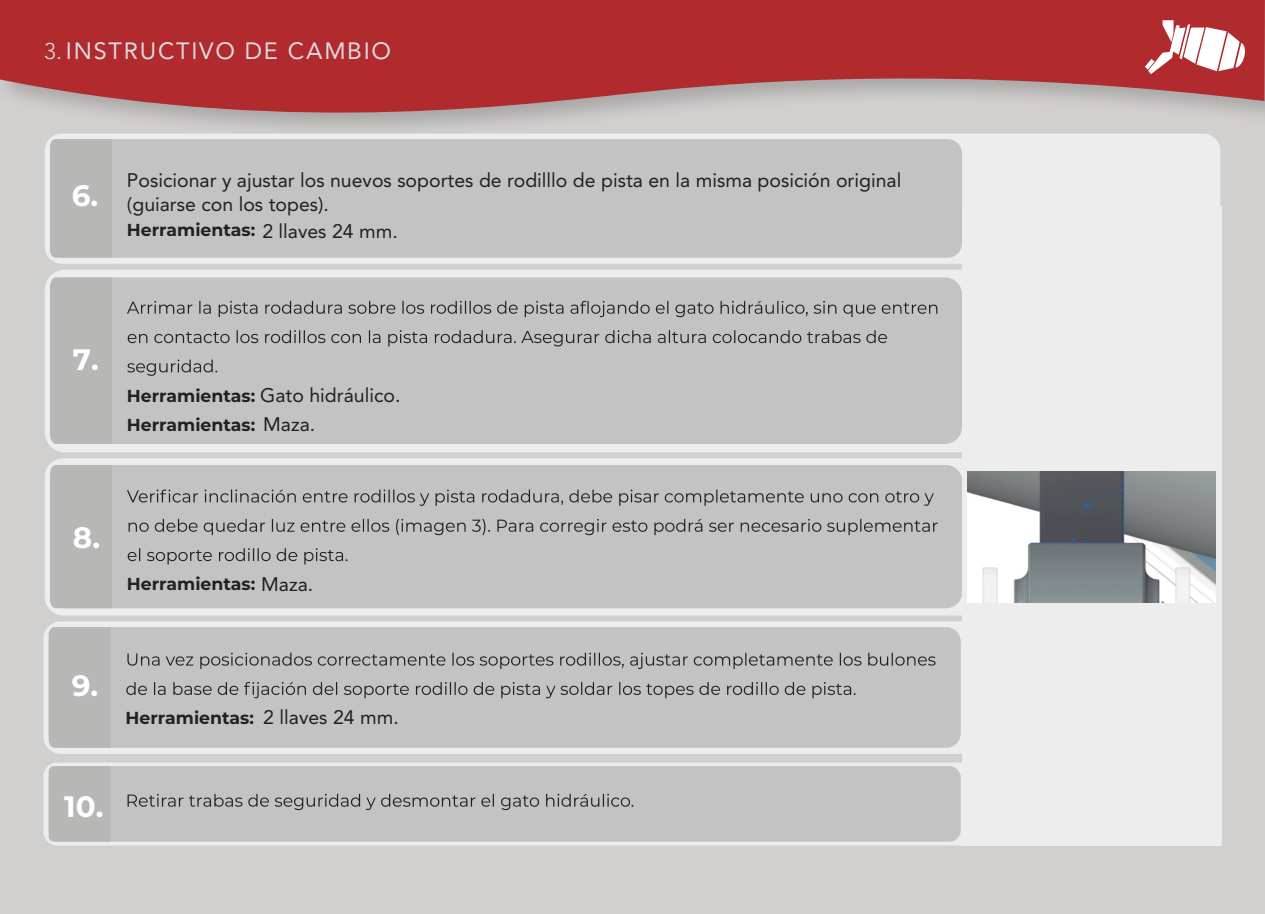
<style>
.page{position:relative;width:1265px;height:914px;background:#fff}
.page>*{position:absolute;margin:0;border:0;box-sizing:border-box;transform-origin:0 0}
.t1{font:700 29.4px "Montserrat";color:#fff}
.t2{font:23.4px "Avenir LT Std";letter-spacing:.075em;color:#dbdadf}
.t3{font:19.5px/23.4px "Avenir LT Std";color:#231f20}
.t4{font:700 17.25px/29.2px "Montserrat";color:#231f25}
.s1{font-family:"Avenir LT Pro";font-weight:300;font-size:22.65px}
</style>
<div class="page">
<div style="left:0;top:20px;width:1265px;height:893px;background:#d1d0cf"></div>
<svg style="left:0;top:0;width:1265px;height:128px;fill:#b12a2d"></svg>
<svg style="left:1148px;top:20px;width:97px;height:54px;background:#d79394"></svg>
<svg style="left:1145px;top:59px;width:9px;height:11px"></svg>
<div style="left:45px;top:133px;width:1175px;height:131px;background:#ecedec;border-radius:17px"></div>
<div style="left:50px;top:139px;width:912px;height:119px;background:#c4c3c3;border-radius:14px"></div>
<div style="left:50px;top:139px;width:62px;height:119px;background:#b7b7b6"></div>
<div style="left:45px;top:269px;width:1175px;height:183px;background:#ecedec;border-radius:20px"></div>
<div style="left:50px;top:277px;width:912px;height:167px;background:#c4c3c3;border-radius:17px"></div>
<div style="left:50px;top:277px;width:62px;height:167px;background:#b7b7b6"></div>
<svg style="left:127px;top:301px;width:810px;height:16px"></svg>
<svg style="left:128px;top:330px;width:759px;height:16px"></svg>
<svg style="left:127px;top:359px;width:90px;height:17px"></svg>
<div style="left:45px;top:458px;width:1175px;height:157px;background:#ecedec;border-radius:19px"></div>
<div style="left:50px;top:465px;width:912px;height:143px;background:#c4c3c3;border-radius:16px"></div>
<div style="left:50px;top:465px;width:62px;height:143px;background:#b7b7b6"></div>
<svg style="left:127px;top:489px;width:807px;height:17px"></svg>
<svg style="left:129px;top:519px;width:809px;height:16px"></svg>
<svg style="left:128px;top:548px;width:219px;height:16px"></svg>
<div style="left:43px;top:621px;width:1176px;height:132px;background:#ecedec;border-radius:17px"></div>
<div style="left:49px;top:627px;width:912px;height:120px;background:#c4c3c3;border-radius:15px"></div>
<div style="left:49px;top:627px;width:61px;height:120px;background:#b7b7b6"></div>
<svg style="left:127px;top:652px;width:808px;height:17px"></svg>
<svg style="left:126px;top:682px;width:729px;height:16px"></svg>
<div style="left:43px;top:762px;width:1176px;height:83px;background:linear-gradient(to bottom,#ecedec,#ecedec);border-radius:14px"></div>
<div style="left:49px;top:766px;width:912px;height:75px;background:#c4c3c3;border-radius:12px"></div>
<div style="left:49px;top:766px;width:61px;height:75px;background:#b7b7b6"></div>
<svg style="left:128px;top:793px;width:505px;height:17px"></svg>
<div style="left:962px;top:206px;width:259px;height:639px;background:#ecedec"></div>
<img style="left:967px;top:471px;width:248px;height:131px">
<p class="t2" style="left:44px;top:38px;width:348px"><span class="s1">3.</span>INSTRUCTIVO DE CAMBIO</p>
<h1 class="t1" style="left:72px;top:174px;width:28px">6.</h1>
<p class="t3" style="left:127px;top:169px;width:776px">Posicionar y ajustar los nuevos soportes de rodilllo de pista en la misma posición original (guiarse con los topes).</p>
<p class="t3" style="left:262px;top:219px;width:137px">2 llaves 24 mm.</p>
<p class="t4" style="left:127px;top:215px;width:130px">Herramientas:</p>
<h1 class="t1" style="left:73px;top:338px;width:27px">7.</h1>
<p class="t3" style="left:260px;top:380px;width:142px;line-height:29.1px">Gato hidráulico.<br>Maza.</p>
<p class="t4" style="left:127px;top:380px;width:130px">Herramientas:<br>Herramientas:</p>
<h1 class="t1" style="left:73px;top:516px;width:29px">8.</h1>
<p class="t4" style="left:127px;top:568px;width:130px">Herramientas:</p>
<p class="t3" style="left:261px;top:573px;width:54px">Maza.</p>
<h1 class="t1" style="left:72px;top:664px;width:28px">9.</h1>
<p class="t4" style="left:126px;top:702px;width:130px">Herramientas:</p>
<p class="t3" style="left:263px;top:706px;width:137px">2 llaves 24 mm.</p>
<h1 class="t1" style="left:64px;top:785px;width:41px">10.</h1>
</div>
